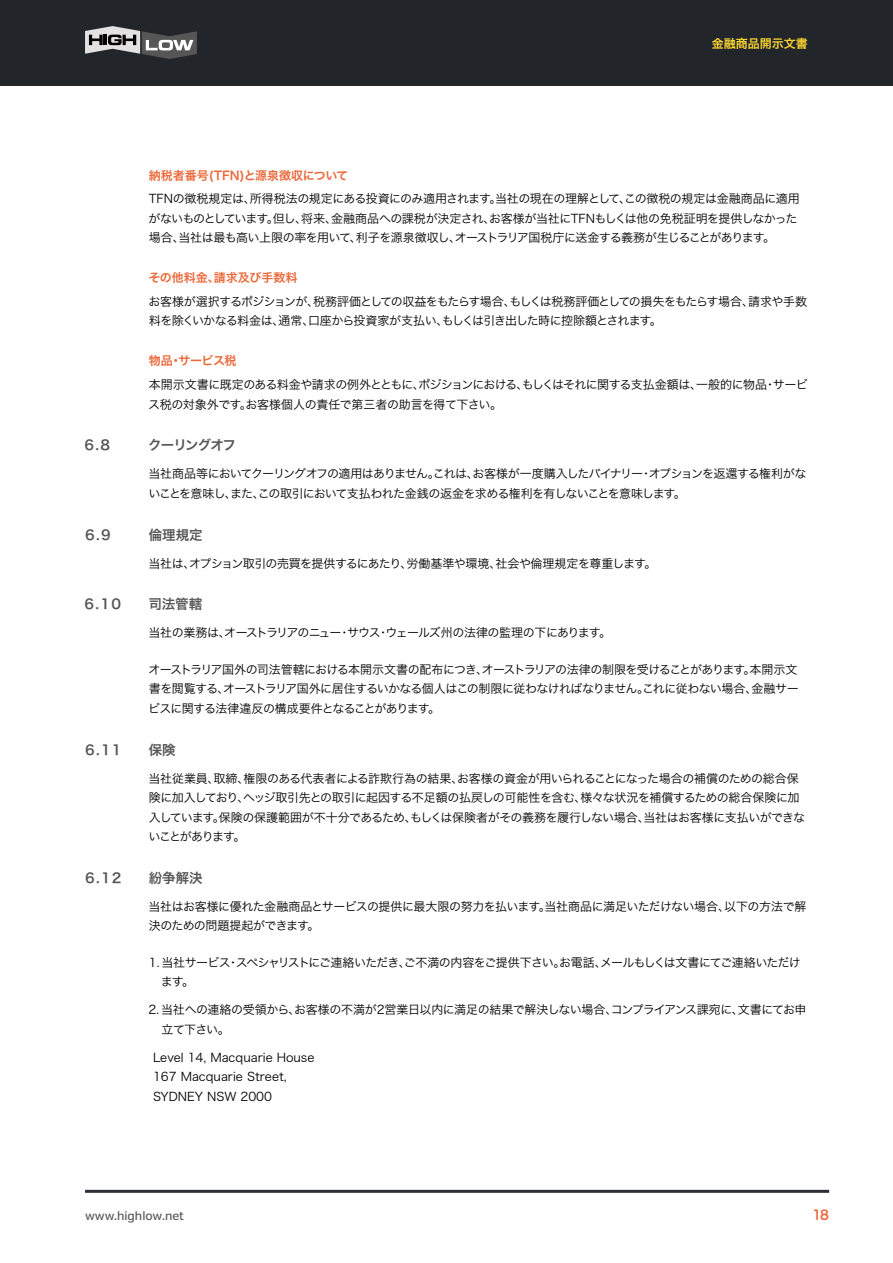
<style>
.page{position:relative;width:893px;height:1263px;background:#fff}
.page>*{position:absolute;margin:0;border:0;box-sizing:border-box;transform-origin:0 0}
.t1{font:15px "Montserrat";color:#ec6738}
.t2{font:13.5px "Hira Kaku Pro W6";color:#565656}
.t3{font:13.5px "Hira Kaku Pro W6";letter-spacing:-.075em;color:#565656}
.t4{font:12px/19.5px "Hira Kaku Pro W3";letter-spacing:-.04em;color:#000}
.t5{font:12px/19.5px "Hira Kaku Pro W3";letter-spacing:-.065em;color:#000}
.t6{font:12px/19.5px "Hira Kaku Pro W3";letter-spacing:-.06em;color:#000}
.t7{font:12px/19.5px "Hira Kaku Pro W3";color:#000}
.t8{font:12px "Hira Kaku Pro W3";letter-spacing:-.07em;color:#000}
.t9{font:12px "Hira Kaku Pro W6";color:#ec6738}
.t10{font:500 12px "Verb";color:#565656}
.t11{font:12px "Hira Kaku Pro W6";color:#ffd830}
</style>
<div class="page">
<div style="left:0;top:0;width:893px;height:85px;background:#222529"></div>
<svg style="left:85px;top:26px;width:112px;height:33px"></svg>
<hr style="left:85px;top:1190px;width:744px;height:3px;background:#2d2f36">
<p class="t11" style="left:712px;top:33px;width:97px">金融商品開示文書</p>
<p class="t9" style="left:149px;top:164px;width:201px">納税者番号(TFN)と源泉徴収について</p>
<p class="t4" style="left:149px;top:188px;width:653px">TFNの徴税規定は、所得税法の規定にある投資にのみ適用されます。当社の現在の理解として、この徴税の規定は金融商品に適用がないものとしています。但し、将来、金融商品への課税が決定され、お客様が当社にTFNもしくは他の免税証明を提供しなかった場合、当社は最も高い上限の率を用いて、利子を源泉徴収し、オーストラリア国税庁に送金する義務が生じることがあります。</p>
<p class="t9" style="left:149px;top:267px;width:150px">その他料金、請求及び手数料</p>
<p class="t4" style="left:148px;top:291px;width:660px">お客様が選択するポジションが、税務評価としての収益をもたらす場合、もしくは税務評価としての損失をもたらす場合、請求や手数料を除くいかなる料金は、通常、口座から投資家が支払い、もしくは引き出した時に控除額とされます。</p>
<p class="t9" style="left:149px;top:350px;width:89px">物品・サービス税</p>
<p class="t4" style="left:148px;top:374px;width:661px">本開示文書に既定のある料金や請求の例外とともに、ポジションにおける、もしくはそれに関する支払金額は、一般的に物品・サービス税の対象外です。お客様個人の責任で第三者の助言を得て下さい。</p>
<p class="t2" style="left:84px;top:433px;width:27px">6.8</p>
<p class="t3" style="left:148px;top:433px;width:89px">クーリングオフ</p>
<p class="t5" style="left:148px;top:463px;width:660px">当社商品等においてクーリングオフの適用はありません。これは、お客様が一度購入したバイナリー・オプションを返還する権利がないことを意味し、また、この取引において支払われた金銭の返金を求める権利を有しないことを意味します。</p>
<p class="t2" style="left:85px;top:522px;width:27px">6.9</p>
<p class="t2" style="left:149px;top:522px;width:55px">倫理規定</p>
<p class="t4" style="left:148px;top:552px;width:509px">当社は、オプション取引の売買を提供するにあたり、労働基準や環境、社会や倫理規定を尊重します。</p>
<p class="t2" style="left:85px;top:592px;width:38px">6.10</p>
<p class="t2" style="left:148px;top:592px;width:55px">司法管轄</p>
<p class="t8" style="left:148px;top:622px;width:464px">当社の業務は、オーストラリアのニュー・サウス・ウェールズ州の法律の監理の下にあります。</p>
<p class="t4" style="left:148px;top:659px;width:652px;text-align:justify">オーストラリア国外の司法管轄における本開示文書の配布につき、オーストラリアの法律の制限を受けることがあります。本開示文書を閲覧する、オーストラリア国外に居住するいかなる個人はこの制限に従わなければなりません。これに従わない場合、金融サービスに関する法律違反の構成要件となることがあります。</p>
<p class="t2" style="left:85px;top:737px;width:38px">6.11</p>
<p class="t2" style="left:149px;top:737px;width:28px">保険</p>
<p class="t4" style="left:148px;top:767px;width:658px">当社従業員、取締、権限のある代表者による詐欺行為の結果、お客様の資金が用いられることになった場合の補償のための総合保険に加入しており、ヘッジ取引先との取引に起因する不足額の払戻しの可能性を含む、様々な状況を補償するための総合保険に加入しています。保険の保護範囲が不十分であるため、もしくは保険者がその義務を履行しない場合、当社はお客様に支払いができないことがあります。</p>
<p class="t2" style="left:85px;top:865px;width:38px">6.12</p>
<p class="t2" style="left:149px;top:865px;width:55px">紛争解決</p>
<p class="t4" style="left:148px;top:896px;width:659px">当社はお客様に優れた金融商品とサービスの提供に最大限の努力を払います。当社商品に満足いただけない場合、以下の方法で解決のための問題提起ができます。</p>
<p class="t6" style="left:161px;top:952px;width:641px;text-indent:-12px">1. 当社サービス・スペシャリストにご連絡いただき、ご不満の内容をご提供下さい。お電話、メールもしくは文書にてご連絡いただけます。</p>
<p class="t4" style="left:162px;top:999px;width:646px;text-indent:-13px">2. 当社への連絡の受領から、お客様の不満が2営業日以内に満足の結果で解決しない場合、コンプライアンス課宛に、文書にてお申立て下さい。</p>
<p class="t7" style="left:153px;top:1047px;width:163px">Level 14, Macquarie House<br>167 Macquarie Street,<br>SYDNEY NSW 2000</p>
<p class="t10" style="left:85px;top:1209px;width:101px">www.highlow.net</p>
<p class="t1" style="left:814px;top:1206px;width:17px">18</p>
</div>
